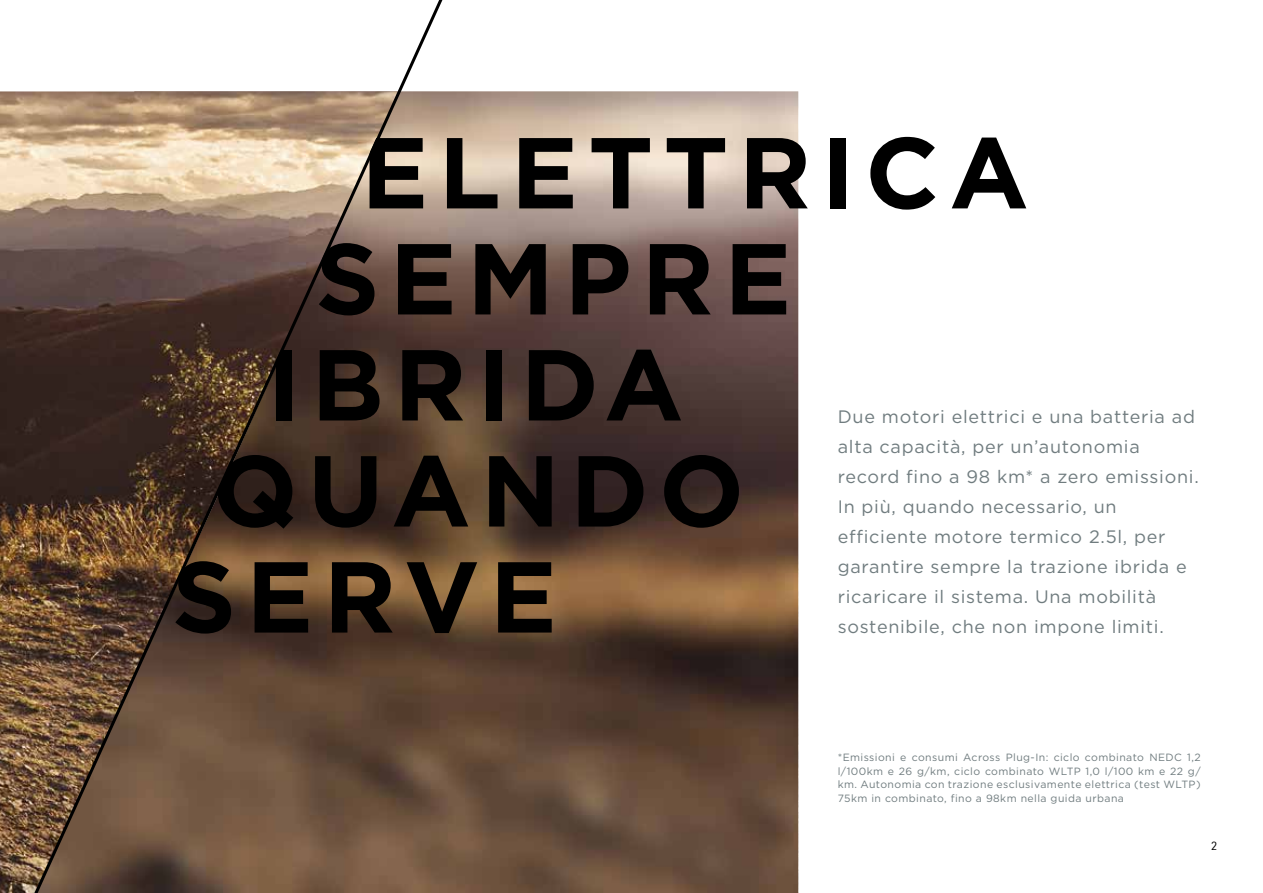
<style>
.page{position:relative;width:1263px;height:893px;background:#fff}
.page>*{position:absolute;margin:0;border:0;box-sizing:border-box;transform-origin:0 0}
.t1{font:700 100.5px "Gotham HTF";letter-spacing:.1em;color:#000}
.t2{font:18px/30px "Gotham HTF";letter-spacing:.04em;color:#707c7f}
.t3{font:12px "Suzuki PRO Regular";color:#000}
.t4{font:10.5px/13.5px "Gotham HTF";letter-spacing:.04em;color:#707c7f;text-align:justify}
</style>
<div class="page">
<img style="left:457px;top:91px;width:341px;height:802px">
<svg style="left:0;top:0;width:457px;height:893px"></svg>
<h1 class="t1" style="left:361px;top:115px;width:669px">ELETTRICA</h1>
<h1 class="t1" style="left:315px;top:221px;width:478px">SEMPRE</h1>
<h1 class="t1" style="left:267px;top:327px;width:417px">IBRIDA</h1>
<h1 class="t1" style="left:212px;top:433px;width:533px">QUANDO</h1>
<h1 class="t1" style="left:172px;top:539px;width:387px">SERVE</h1>
<p class="t2" style="left:838px;top:402px;width:362px">Due motori elettrici e una batteria ad alta capacità, per un’autonomia record fino a 98 km* a zero emissioni.<br>In più, quando necessario, un efficiente motore termico 2.5l, per garantire sempre la trazione ibrida e ricaricare il sistema. Una mobilità sostenibile, che non impone limiti.</p>
<p class="t4" style="left:838px;top:751px;width:364px">*Emissioni e consumi Across Plug-In: ciclo combinato NEDC 1,2 l/100km e 26 g/km, ciclo combinato WLTP 1,0 l/100 km e 22 g/ km. Autonomia con trazione esclusivamente elettrica (test WLTP)<br>75km in combinato, fino a 98km nella guida urbana</p>
<p class="t3" style="left:1211px;top:839px;width:8px">2</p>
</div>
